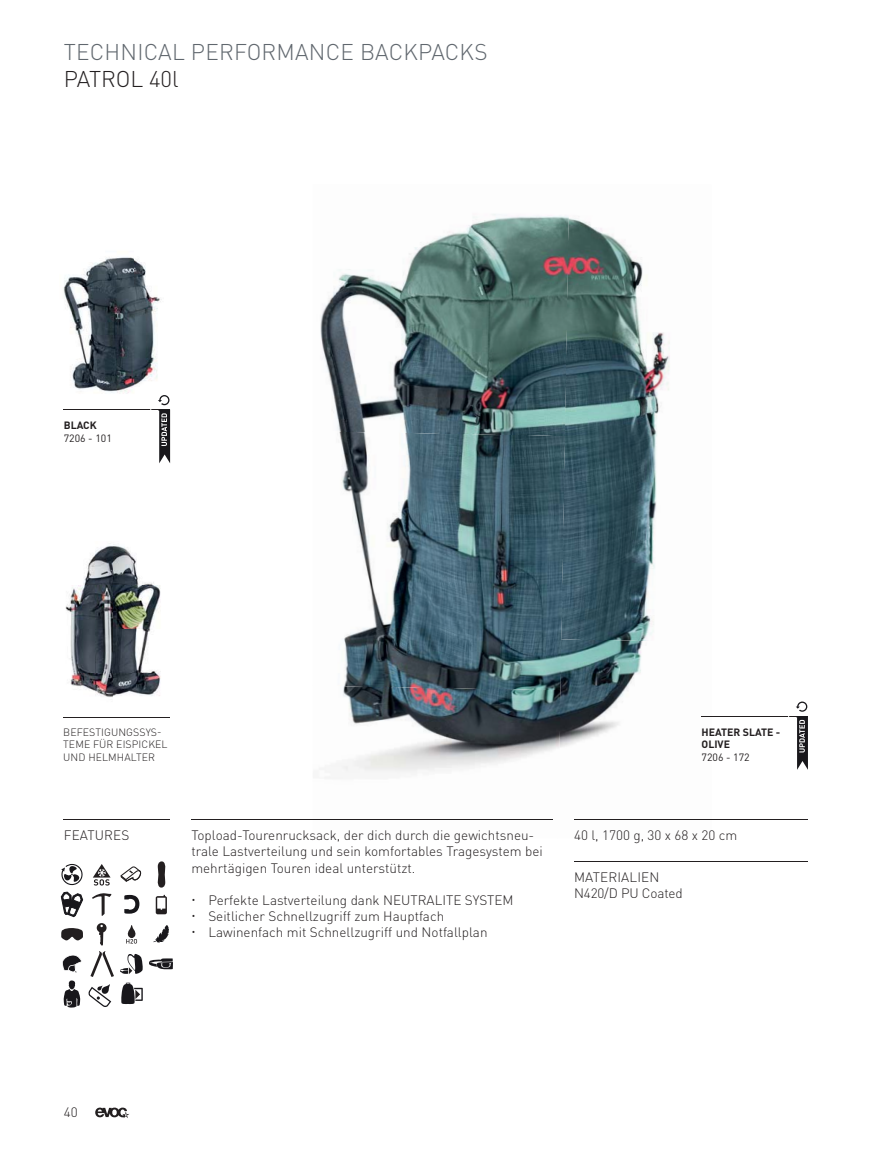
<style>
.page{position:relative;width:893px;height:1149px;background:#fff}
.page>*{position:absolute;margin:0;border:0;box-sizing:border-box;transform-origin:0 0}
.t1{font:300 22.5px "DINOT";letter-spacing:.01em;color:#60676e}
.t2{font:300 22.5px "DINOT";color:#231f20}
.t3{font:300 13.5px/16.2px "DINOT";color:#231f20}
.t4{font:300 10.5px/12.6px "DINOT";letter-spacing:.01em;color:#231f20}
.t5{font:700 10.5px/12.6px "DINOT";color:#231f20}
.t6{font:10.5px "DINOT";color:#231f20}
</style>
<div class="page">
<svg style="left:95px;top:1107px;width:34px;height:10px"></svg>
<svg style="left:88px;top:984px;width:23px;height:22px"></svg>
<svg style="left:121px;top:982px;width:22px;height:21px"></svg>
<img style="left:63px;top:257px;width:108px;height:173px">
<img style="left:320px;top:214px;width:241px;height:217px">
<img style="left:561px;top:216px;width:109px;height:423px">
<img style="left:339px;top:431px;width:226px;height:254px">
<img style="left:558px;top:639px;width:144px;height:108px">
<img style="left:325px;top:685px;width:236px;height:93px">
<hr style="left:64px;top:819px;width:106px;height:1px;background:#231f20">
<hr style="left:574px;top:819px;width:234px;height:1px;background:#231f20">
<hr style="left:64px;top:409px;width:106px;height:1px;background:#231f20">
<hr style="left:702px;top:716px;width:106px;height:1px;background:#231f20">
<img style="left:65px;top:544px;width:96px;height:153px">
<svg style="left:61px;top:864px;width:22px;height:20px"></svg>
<svg style="left:61px;top:891px;width:22px;height:26px"></svg>
<svg style="left:61px;top:928px;width:22px;height:12px"></svg>
<svg style="left:93px;top:864px;width:18px;height:21px"></svg>
<svg style="left:92px;top:893px;width:19px;height:22px"></svg>
<svg style="left:149px;top:958px;width:24px;height:11px"></svg>
<svg style="left:121px;top:866px;width:20px;height:15px"></svg>
<svg style="left:124px;top:894px;width:15px;height:19px"></svg>
<svg style="left:62px;top:955px;width:20px;height:17px"></svg>
<svg style="left:120px;top:954px;width:23px;height:19px"></svg>
<svg style="left:158px;top:861px;width:7px;height:26px"></svg>
<svg style="left:156px;top:894px;width:11px;height:20px"></svg>
<svg style="left:126px;top:925px;width:11px;height:18px"></svg>
<svg style="left:90px;top:923px;width:24px;height:53px"></svg>
<svg style="left:64px;top:980px;width:16px;height:27px"></svg>
<svg style="left:153px;top:925px;width:16px;height:17px"></svg>
<hr style="left:788px;top:695px;width:1px;height:88px;background:#fff">
<svg style="left:796px;top:701px;width:12px;height:68px"></svg>
<hr style="left:151px;top:388px;width:1px;height:88px;background:#fff">
<svg style="left:158px;top:395px;width:12px;height:68px"></svg>
<hr style="left:574px;top:861px;width:234px;height:1px;background:#231f20">
<hr style="left:191px;top:819px;width:362px;height:1px;background:#231f20">
<hr style="left:63px;top:717px;width:106px;height:1px;background:#231f20">
<h1 class="t1" style="left:64px;top:44px;width:425px">TECHNICAL PERFORMANCE BACKPACKS</h1>
<h1 class="t2" style="left:64px;top:71px;width:116px">PATROL 40l</h1>
<p class="t5" style="left:64px;top:419px;width:35px">BLACK</p>
<p class="t6" style="left:64px;top:432px;width:50px">7206 - 101</p>
<p class="t4" style="left:63px;top:726px;width:106px">BEFESTIGUNGSSYS-<br>TEME FÜR EISPICKEL<br>UND HELMHALTER</p>
<p class="t5" style="left:702px;top:725px;width:80px">HEATER SLATE -<br>OLIVE</p>
<p class="t6" style="left:702px;top:751px;width:50px">7206 - 172</p>
<p class="t3" style="left:64px;top:828px;width:67px">FEATURES</p>
<p class="t3" style="left:574px;top:828px;width:165px">40 l, 1700 g, 30 x 68 x 20 cm</p>
<p class="t3" style="left:191px;top:828px;width:353px">Topload-Tourenrucksack, der dich durch die gewichtsneu&shy;trale Lastverteilung und sein komfortables Tragesystem bei mehrtägigen Touren ideal unterstützt.</p>
<p class="t3" style="left:208px;top:893px;width:307px">Perfekte Lastverteilung dank NEUTRALITE SYSTEM<br>Seitlicher Schnellzugriff zum Hauptfach<br>Lawinenfach mit Schnellzugriff und Notfallplan</p>
<p class="t3" style="left:574px;top:870px;width:110px">MATERIALIEN<br>N420/D PU Coated</p>
<p class="t3" style="left:64px;top:1105px;width:15px">40</p>
</div>
